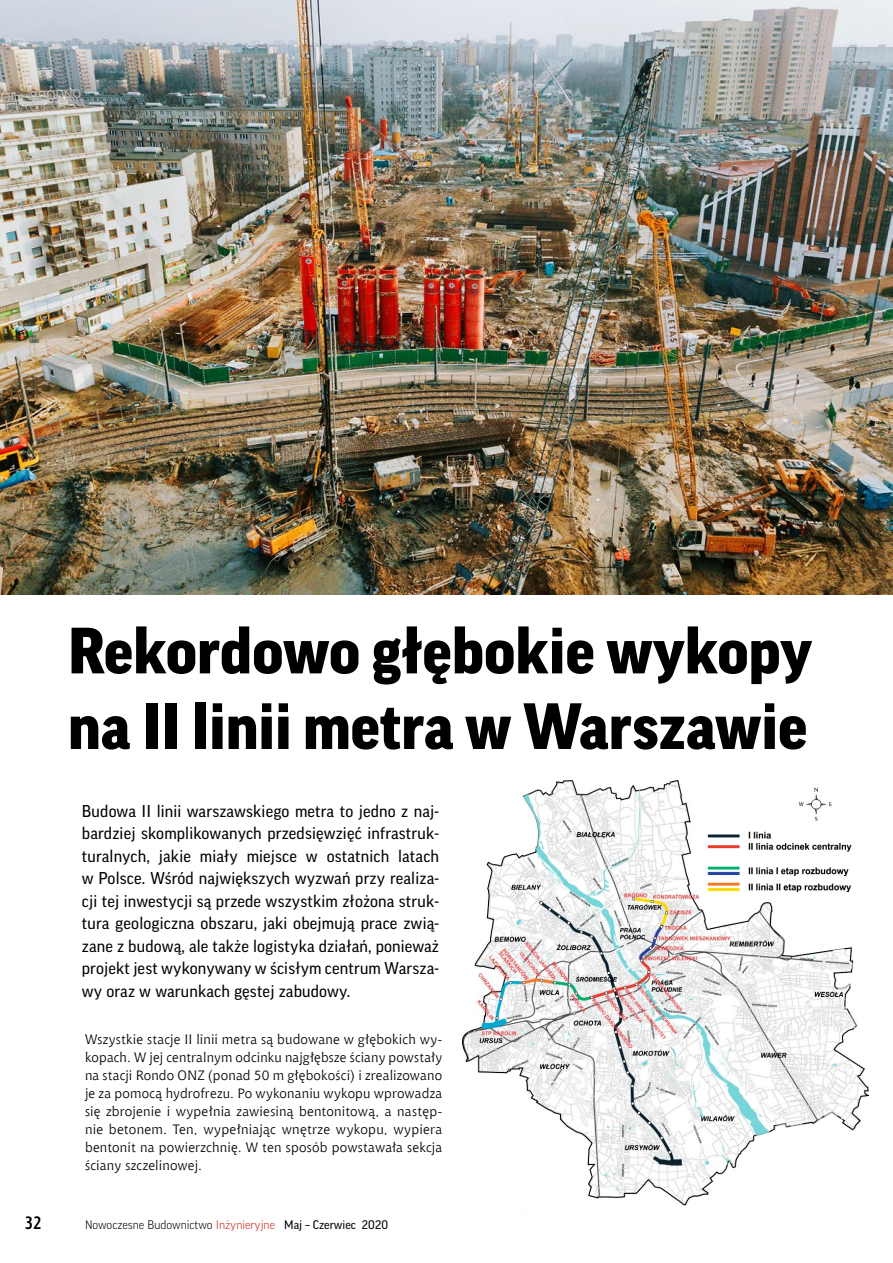
<style>
.page{position:relative;width:893px;height:1263px;background:#fff}
.page>*{position:absolute;margin:0;border:0;box-sizing:border-box;transform-origin:0 0}
.t1{font:900 63px/75.6px "Good Pro";color:#000}
.t2{font:700 18px "Aerton Cnd EFN";color:#000}
.t3{font:16.5px/22.5px "Good Pro";letter-spacing:.01em;color:#000;text-align:justify}
.t4{font:13.5px/18px "Chianti EU";letter-spacing:.01em;color:#000;text-align:justify}
.t5{font:300 12px "Good Pro";color:#000}
.s1{color:#cb2a1d}
.s2{font-weight:400}
</style>
<div class="page">
<img style="left:0;top:0;width:893px;height:594px">
<img style="left:462px;top:780px;width:406px;height:426px">
<img style="left:706px;top:829px;width:155px;height:62px">
<h1 class="t1" style="left:68px;top:613px;width:746px">Rekordowo głębokie wykopy na II linii metra w Warszawie</h1>
<p class="t3" style="left:82px;top:800px;width:359px">Budowa II linii warszawskiego metra to jedno z naj&shy;bardziej skomplikowanych przedsięwzięć infrastruk&shy;turalnych, jakie miały miejsce w ostatnich latach w Polsce. Wśród największych wyzwań przy realiza&shy;cji tej inwestycji są przede wszystkim złożona struk&shy;tura geologiczna obszaru, jaki obejmują prace zwią&shy;zane z budową, ale także logistyka działań, ponieważ projekt jest wykonywany w ścisłym centrum Warsza&shy;wy oraz w warunkach gęstej zabudowy.</p>
<p class="t4" style="left:85px;top:1030px;width:359px">Wszystkie stacje II linii metra są budowane w głębokich wy&shy;kopach. W jej centralnym odcinku najgłębsze ściany powstały na stacji Rondo ONZ (ponad 50 m głębokości) i zrealizowano je za pomocą hydrofrezu. Po wykonaniu wykopu wprowadza się zbrojenie i wypełnia zawiesiną bentonitową, a następ&shy;nie betonem. Ten, wypełniając wnętrze wykopu, wypiera bentonit na powierzchnię. W ten sposób powstawała sekcja ściany szczelinowej.</p>
<p class="t2" style="left:25px;top:1212px;width:18px">32</p>
<p class="t5" style="left:85px;top:1218px;width:305px">Nowoczesne Budownictwo <span class="s1">Inżynieryjne</span> <span class="s2">Maj – Czerwiec 2020</span></p>
</div>
